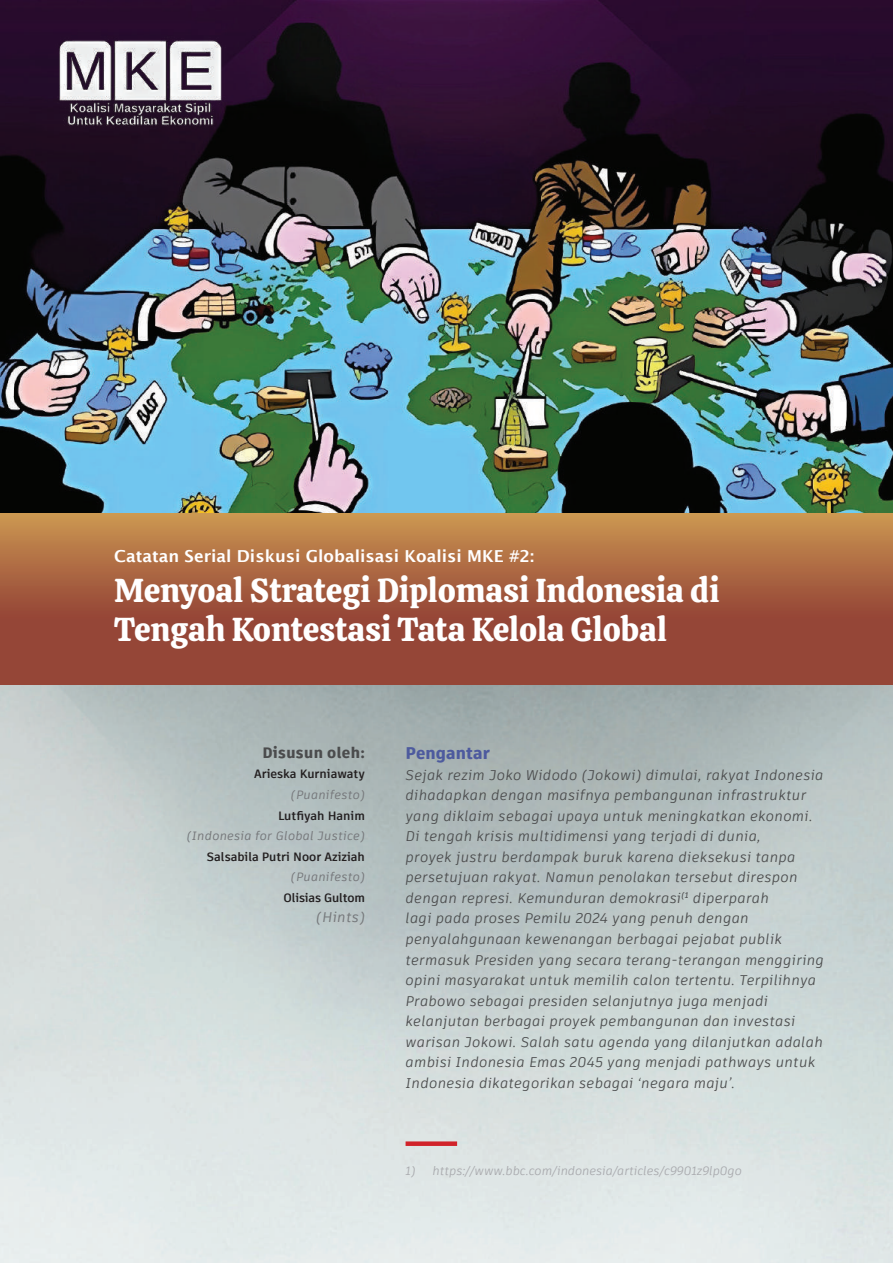
<style>
.page{position:relative;width:893px;height:1263px;background:#fff}
.page>*{position:absolute;margin:0;border:0;box-sizing:border-box;transform-origin:0 0}
.t1{font:33px/39.6px "Calistoga";letter-spacing:-.005em;color:#fff}
.t2{font:600 16.5px "Lucida Sans";color:#fff}
.t3{font:900 16.5px "Artifakt Element";letter-spacing:.01em;color:#4d5a9e}
.t4{font:900 15px "Artifakt Element";letter-spacing:.025em;color:#4b4c4d}
.t5{font:italic 13.95px/20.5px "Artifakt Element";letter-spacing:.025em;color:#4b4c4d}
.t6{font:italic 13.95px "Artifakt Element";letter-spacing:.025em;color:#76787b}
.t7{font:700 12px "Artifakt Element";color:#231f20}
.t8{font:italic 12px "Artifakt Element";color:#a8a9ad}
.t9{font:italic 12px "Artifakt Element";letter-spacing:.025em;color:#76787b}
</style>
<div class="page">
<img style="left:0;top:0;width:893px;height:1263px">
<div style="left:401px;top:1198px;width:91px;height:65px;background:#e3ebeb"></div>
<div style="left:406px;top:1141px;width:51px;height:5px;background:#d1232a"></div>
<svg style="left:0;top:514px;width:893px;height:171px;background:#a55d3e"></svg>
<img style="left:46px;top:36px;width:189px;height:93px">
<p class="t2" style="left:114px;top:547px;width:421px">Catatan Serial Diskusi Globalisasi Koalisi MKE #2:</p>
<h1 class="t1" style="left:114px;top:568px;width:607px">Menyoal Strategi Diplomasi Indonesia di<br>Tengah Kontestasi Tata Kelola Global</h1>
<p class="t4" style="left:262px;top:742px;width:104px">Disusun oleh:</p>
<p class="t7" style="left:254px;top:766px;width:112px">Arieska Kurniawaty</p>
<p class="t9" style="left:291px;top:786px;width:76px">(Puanifesto)</p>
<p class="t7" style="left:278px;top:807px;width:88px">Lutfiyah Hanim</p>
<p class="t9" style="left:187px;top:827px;width:180px">(Indonesia for Global Justice)</p>
<p class="t7" style="left:207px;top:848px;width:160px">Salsabila Putri Noor Aziziah</p>
<p class="t9" style="left:291px;top:868px;width:76px">(Puanifesto)</p>
<p class="t7" style="left:284px;top:889px;width:83px">Olisias Gultom</p>
<p class="t6" style="left:316px;top:908px;width:50px">(Hints)</p>
<p class="t3" style="left:406px;top:742px;width:86px">Pengantar</p>
<p class="t5" style="left:406px;top:764px;width:420px">Sejak rezim Joko Widodo (Jokowi) dimulai, rakyat Indonesia dihadapkan dengan masifnya pembangunan infrastruktur yang diklaim sebagai upaya untuk meningkatkan ekonomi.<br>Di tengah krisis multidimensi yang terjadi di dunia,<br>proyek justru berdampak buruk karena dieksekusi tanpa persetujuan rakyat. Namun penolakan tersebut direspon dengan represi. Kemunduran demokrasi<sup>(1</sup> diperparah<br>lagi pada proses Pemilu 2024 yang penuh dengan penyalahgunaan kewenangan berbagai pejabat publik termasuk Presiden yang secara terang-terangan menggiring opini masyarakat untuk memilih calon tertentu. Terpilihnya Prabowo sebagai presiden selanjutnya juga menjadi kelanjutan berbagai proyek pembangunan dan investasi warisan Jokowi. Salah satu agenda yang dilanjutkan adalah ambisi Indonesia Emas 2045 yang menjadi pathways untuk Indonesia dikategorikan sebagai ‘negara maju’.</p>
<p class="t8" style="left:406px;top:1162px;width:338px">1) https://www.bbc.com/indonesia/articles/c9901z9lp0go</p>
</div>
